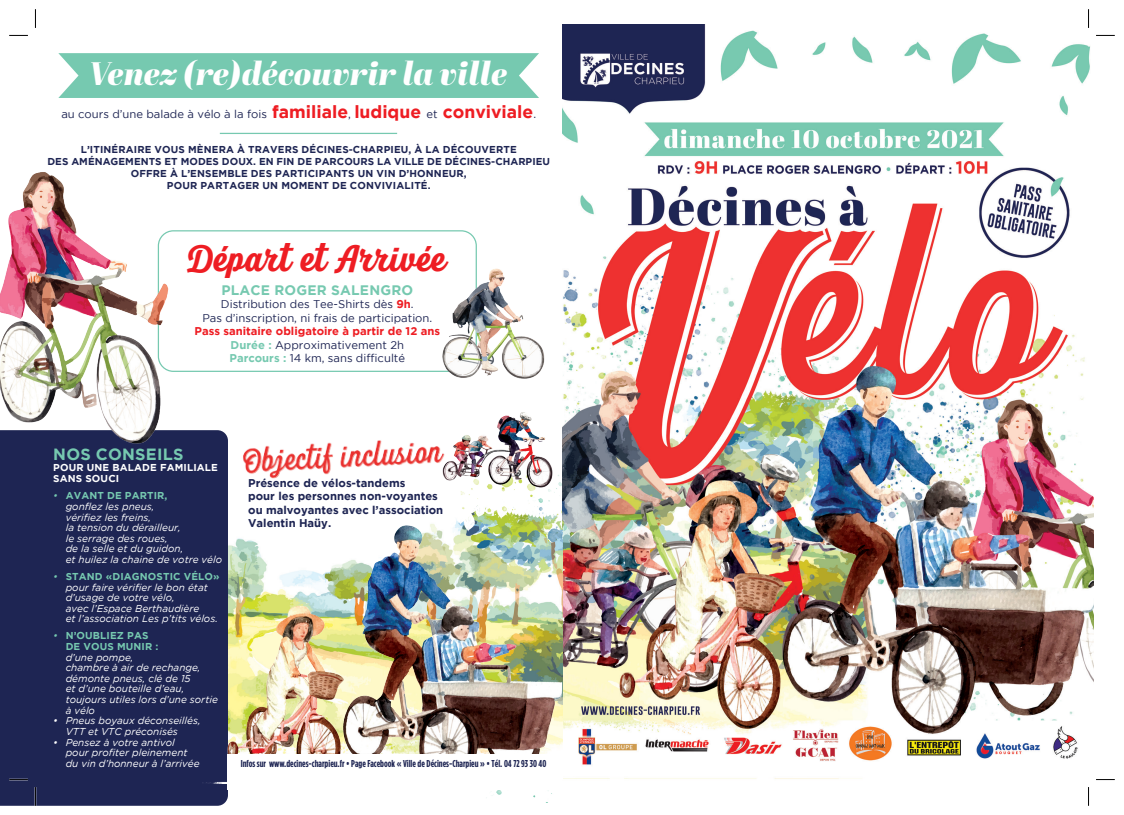
<style>
.page{position:relative;width:1124px;height:815px;background:#fff}
.page>*{position:absolute;margin:0;border:0;box-sizing:border-box;transform-origin:0 0}
.t1{font:500 35px "Fits";color:#ee1d23}
.t2{font:italic 32.5px "Abril Fatface";color:#fff}
.t3{font:700 16.25px "Gotham";letter-spacing:.015em;color:#76c9b0}
.t4{font:700 13.75px "Gotham";letter-spacing:.015em;color:#76c9b0}
.t5{font:11.25px "Gotham";color:#1e2553}
.t6{font:700 11.25px "Gotham";color:#1e2553}
.t7{font:700 11.25px "Gotham";color:#ee1d23}
.t8{font:italic 10px "Gotham";color:#fff}
.t9{font:700 10px/12px "Gotham";letter-spacing:.015em;color:#1e2553;text-align:center}
.t10{font:700 10px "Gotham Condensed";color:#1e2553}
.t11{font:700 10px "Gotham";letter-spacing:.015em;color:#76c9b0}
.t12{font:700 10px/11.2px "Gotham";letter-spacing:.015em;color:#fff}
.s1{font-weight:700;font-size:17.5px;color:#ee1d23}
.s2{font-weight:700;color:#ee1d23}
.s3{font-weight:700;color:#76c9b0}
.s4{font-weight:400;font-style:italic}
</style>
<div class="page">
<img style="left:562px;top:25px;width:531px;height:754px">
<div style="left:58px;top:53px;width:481px;height:45px;background:#76c9b0"></div>
<div style="left:158px;top:230px;width:319px;height:142px;border:1px solid #76c9b0;border-radius:15px"></div>
<div style="left:0;top:430px;width:228px;height:376px;background:#1e2553"></div>
<img style="left:455px;top:412px;width:102px;height:78px">
<img style="left:0;top:172px;width:178px;height:277px">
<img style="left:202px;top:519px;width:360px;height:264px">
<img style="left:433px;top:258px;width:112px;height:121px">
<hr style="left:220px;top:133px;width:177px;height:1px;background:#76c9b0">
<img style="left:243px;top:440px;width:212px;height:41px">
<div style="left:228px;top:755px;width:334px;height:35px;background:#fff"></div>
<svg style="left:9px;top:35px;width:19px;height:1px"></svg>
<svg style="left:1096px;top:35px;width:18px;height:1px"></svg>
<svg style="left:9px;top:779px;width:19px;height:1px"></svg>
<svg style="left:1096px;top:779px;width:18px;height:1px"></svg>
<svg style="left:35px;top:9px;width:1px;height:19px"></svg>
<svg style="left:35px;top:787px;width:1px;height:19px"></svg>
<svg style="left:1087px;top:9px;width:2px;height:19px"></svg>
<svg style="left:1088px;top:787px;width:1px;height:19px"></svg>
<p class="t2" style="left:90px;top:51px;width:418px">Venez (re)découvrir la ville</p>
<p class="t5" style="left:61px;top:107px;width:476px">au cours d’une balade à vélo à la fois <span class="s1">familiale</span>, <span class="s1">ludique</span> et <span class="s1">conviviale</span>.</p>
<p class="t9" style="left:81px;top:143px;width:437px">L’ITINÉRAIRE VOUS MÈNERA À TRAVERS DÉCINES-CHARPIEU, À LA DÉCOUVERTE</p>
<p class="t9" style="left:47px;top:155px;width:504px">DES AMÉNAGEMENTS ET MODES DOUX. EN FIN DE PARCOURS LA VILLE DE DÉCINES-CHARPIEU<br>OFFRE À L’ENSEMBLE DES PARTICIPANTS UN VIN D’HONNEUR,</p>
<p class="t9" style="left:167px;top:179px;width:265px">POUR PARTAGER UN MOMENT DE CONVIVIALITÉ.</p>
<p class="t1" style="left:188px;top:236px;width:260px">Départ et Arrivée</p>
<p class="t4" style="left:221px;top:282px;width:193px">PLACE ROGER SALENGRO</p>
<p class="t5" style="left:221px;top:298px;width:194px">Distribution des Tee-Shirts dès <span class="s2">9h</span>.</p>
<p class="t5" style="left:202px;top:312px;width:231px">Pas d’inscription, ni frais de participation.</p>
<p class="t7" style="left:194px;top:325px;width:247px">Pass sanitaire obligatoire à partir de 12 ans</p>
<p class="t5" style="left:230px;top:339px;width:175px"><span class="s3">Durée :</span> Approximativement 2h</p>
<p class="t5" style="left:229px;top:352px;width:177px"><span class="s3">Parcours :</span> 14 km, sans difficulté</p>
<p class="t3" style="left:53px;top:445px;width:132px">NOS CONSEILS</p>
<p class="t12" style="left:53px;top:462px;width:166px">POUR UNE BALADE FAMILIALE<br>SANS SOUCI</p>
<p class="t11" style="left:53px;top:490px;width:116px"><span class="s4">•</span> AVANT DE PARTIR,</p>
<p class="t8" style="left:66px;top:501px;width:90px">gonflez les pneus,</p>
<p class="t8" style="left:66px;top:511px;width:87px">vérifiez les freins,</p>
<p class="t8" style="left:66px;top:522px;width:117px">la tension du dérailleur,</p>
<p class="t8" style="left:66px;top:533px;width:104px">le serrage des roues,</p>
<p class="t8" style="left:66px;top:543px;width:119px">de la selle et du guidon,</p>
<p class="t8" style="left:66px;top:554px;width:158px">et huilez la chaine de votre vélo</p>
<p class="t11" style="left:53px;top:571px;width:168px"><span class="s4">•</span> STAND «DIAGNOSTIC VÉLO»</p>
<p class="t8" style="left:66px;top:581px;width:143px">pour faire vérifier le bon état</p>
<p class="t8" style="left:66px;top:592px;width:111px">d’usage de votre vélo,</p>
<p class="t8" style="left:66px;top:603px;width:135px">avec l’Espace Berthaudière</p>
<p class="t8" style="left:66px;top:613px;width:154px">et l’association Les p’tits vélos.</p>
<p class="t11" style="left:53px;top:630px;width:97px"><span class="s4">•</span> N’OUBLIEZ PAS</p>
<p class="t11" style="left:66px;top:641px;width:94px">DE VOUS MUNIR :</p>
<p class="t8" style="left:66px;top:651px;width:69px">d’une pompe,</p>
<p class="t8" style="left:66px;top:662px;width:136px">chambre à air de rechange,</p>
<p class="t8" style="left:66px;top:673px;width:126px">démonte pneus, clé de 15</p>
<p class="t8" style="left:66px;top:683px;width:120px">et d’une bouteille d’eau,</p>
<p class="t8" style="left:66px;top:694px;width:154px">toujours utiles lors d’une sortie</p>
<p class="t8" style="left:66px;top:705px;width:31px">à vélo</p>
<p class="t8" style="left:53px;top:715px;width:149px">• Pneus boyaux déconseillés,</p>
<p class="t8" style="left:66px;top:726px;width:114px">VTT et VTC préconisés</p>
<p class="t8" style="left:53px;top:736px;width:123px">• Pensez à votre antivol</p>
<p class="t8" style="left:66px;top:747px;width:123px">pour profiter pleinement</p>
<p class="t8" style="left:66px;top:758px;width:135px">du vin d’honneur à l’arrivée</p>
<p class="t6" style="left:248px;top:476px;width:159px">Présence de vélos-tandems</p>
<p class="t6" style="left:248px;top:490px;width:191px">pour les personnes non-voyantes</p>
<p class="t6" style="left:248px;top:503px;width:196px">ou malvoyantes avec l’association</p>
<p class="t6" style="left:248px;top:517px;width:85px">Valentin Haüy.</p>
<p class="t10" style="left:241px;top:758px;width:307px">Infos sur www.decines-charpieu.fr • Page Facebook « Ville de Décines-Charpieu » • Tél. 04 72 93 30 40</p>
</div>
